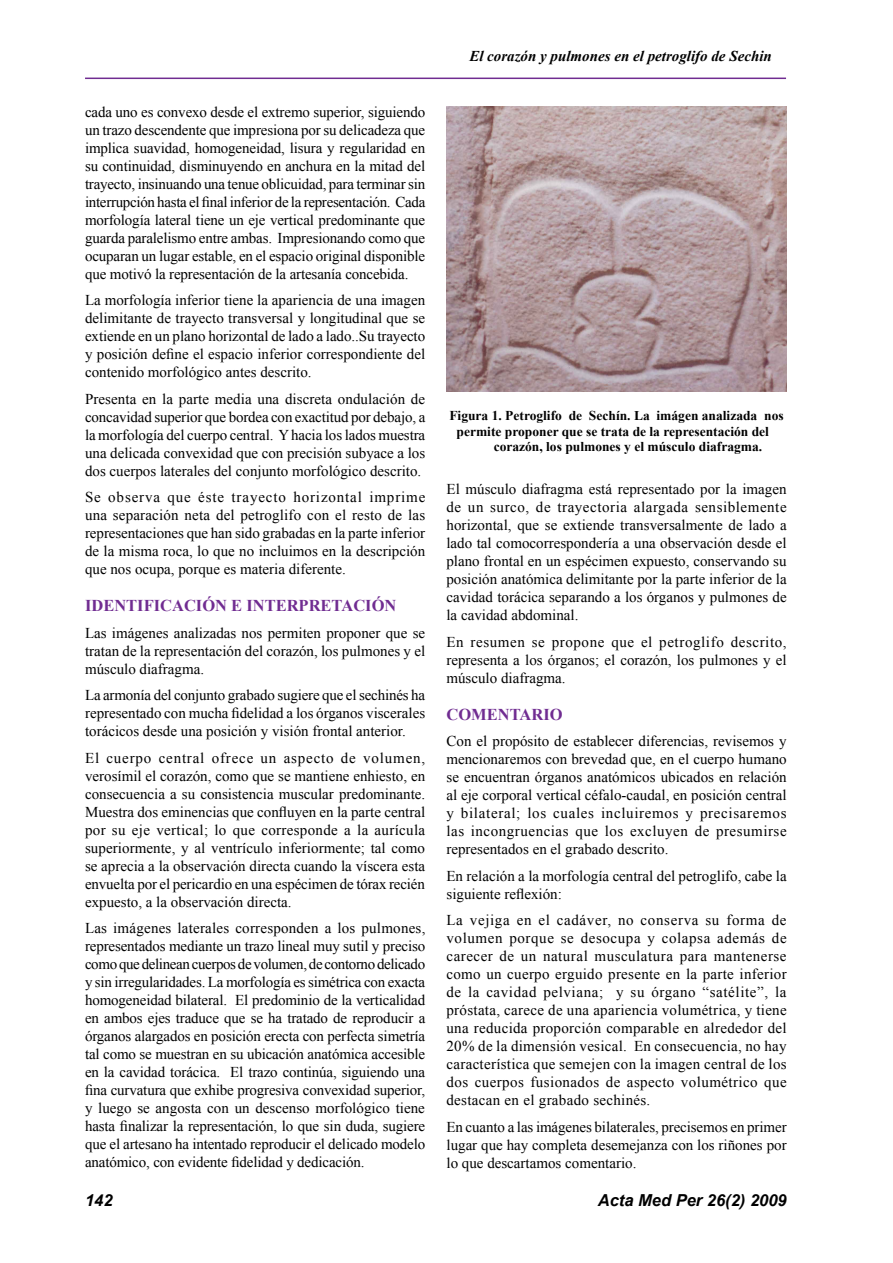
<style>
.page{position:relative;width:893px;height:1263px;background:#fff}
.page>*{position:absolute;margin:0;border:0;box-sizing:border-box;transform-origin:0 0}
.t1{font:700 16.5px "Times New Roman";color:#702c91}
.t2{font:italic 700 16.5px "Arial";color:#000}
.t3{font:15px/18px "Times New Roman";color:#000;text-align:justify}
.t4{font:italic 700 15px "Times New Roman";color:#000}
.t5{font:700 13.5px "Times New Roman";color:#000}
</style>
<div class="page">
<hr style="left:85px;top:78px;width:701px;height:1px;background:#702c91">
<img style="left:446px;top:107px;width:341px;height:284px">
<p class="t3" style="left:85px;top:102px;width:342px">cada uno es convexo desde el extremo superior, siguiendo un trazo descendente que impresiona por su delicadeza que implica suavidad, homogeneidad, lisura y regularidad en su continuidad, disminuyendo en anchura en la mitad del trayecto, insinuando una tenue oblicuidad, para terminar sin interrupción hasta el final inferior de la representación. Cada morfología lateral tiene un eje vertical predominante que guarda paralelismo entre ambas. Impresionando como que ocuparan un lugar estable, en el espacio original disponible que motivó la representación de la artesanía concebida.</p>
<p class="t3" style="left:85px;top:291px;width:342px">La morfología inferior tiene la apariencia de una imagen delimitante de trayecto transversal y longitudinal que se extiende en un plano horizontal de lado a lado..Su trayecto y posición define el espacio inferior correspondiente del contenido morfológico antes descrito.</p>
<p class="t3" style="left:85px;top:389px;width:342px">Presenta en la parte media una discreta ondulación de concavidad superior que bordea con exactitud por debajo, a la morfología del cuerpo central. Y hacia los lados muestra una delicada convexidad que con precisión subyace a los dos cuerpos laterales del conjunto morfológico descrito.</p>
<p class="t3" style="left:85px;top:488px;width:342px">Se observa que éste trayecto horizontal imprime una separación neta del petroglifo con el resto de las representaciones que han sido grabadas en la parte inferior de la misma roca, lo que no incluimos en la descripción que nos ocupa, porque es materia diferente.</p>
<p class="t1" style="left:85px;top:594px;width:313px">IDENTIFICACIÓN E INTERPRETACIÓN</p>
<p class="t3" style="left:85px;top:623px;width:342px">Las imágenes analizadas nos permiten proponer que se tratan de la representación del corazón, los pulmones y el músculo diafragma.</p>
<p class="t3" style="left:85px;top:686px;width:342px">La armonía del conjunto grabado sugiere que el sechinés ha representado con mucha fidelidad a los órganos viscerales torácicos desde una posición y visión frontal anterior.</p>
<p class="t3" style="left:85px;top:748px;width:342px">El cuerpo central ofrece un aspecto de volumen, verosímil el corazón, como que se mantiene enhiesto, en consecuencia a su consistencia muscular predominante.<br>Muestra dos eminencias que confluyen en la parte central por su eje vertical; lo que corresponde a la aurícula superiormente, y al ventrículo inferiormente; tal como se aprecia a la observación directa cuando la víscera esta envuelta por el pericardio en una espécimen de tórax recién expuesto, a la observación directa.</p>
<p class="t3" style="left:85px;top:919px;width:342px">Las imágenes laterales corresponden a los pulmones, representados mediante un trazo lineal muy sutil y preciso como que delinean cuerpos de volumen, de contorno delicado y sin irregularidades. La morfología es simétrica con exacta homogeneidad bilateral. El predominio de la verticalidad en ambos ejes traduce que se ha tratado de reproducir a órganos alargados en posición erecta con perfecta simetría tal como se muestran en su ubicación anatómica accesible en la cavidad torácica. El trazo continúa, siguiendo una fina curvatura que exhibe progresiva convexidad superior, y luego se angosta con un descenso morfológico tiene hasta finalizar la representación, lo que sin duda, sugiere que el artesano ha intentado reproducir el delicado modelo anatómico, con evidente fidelidad y dedicación.</p>
<p class="t4" style="left:469px;top:45px;width:304px">El corazón y pulmones en el petroglifo de Sechin</p>
<p class="t5" style="left:449px;top:406px;width:336px">Figura 1. Petroglifo de Sechín. La imágen analizada nos</p>
<p class="t5" style="left:457px;top:422px;width:314px">permite proponer que se trata de la representación del</p>
<p class="t5" style="left:494px;top:437px;width:270px">corazón, los pulmones y el músculo diafragma.</p>
<p class="t3" style="left:446px;top:480px;width:342px">El músculo diafragma está representado por la imagen de un surco, de trayectoria alargada sensiblemente horizontal, que se extiende transversalmente de lado a lado tal comocorrespondería a una observación desde el plano frontal en un espécimen expuesto, conservando su posición anatómica delimitante por la parte inferior de la cavidad torácica separando a los órganos y pulmones de la cavidad abdominal.</p>
<p class="t3" style="left:446px;top:633px;width:342px">En resumen se propone que el petroglifo descrito, representa a los órganos; el corazón, los pulmones y el músculo diafragma.</p>
<p class="t1" style="left:446px;top:703px;width:118px">COMENTARIO</p>
<p class="t3" style="left:446px;top:732px;width:342px">Con el propósito de establecer diferencias, revisemos y mencionaremos con brevedad que, en el cuerpo humano se encuentran órganos anatómicos ubicados en relación al eje corporal vertical céfalo-caudal, en posición central y bilateral; los cuales incluiremos y precisaremos las incongruencias que los excluyen de presumirse representados en el grabado descrito.</p>
<p class="t3" style="left:446px;top:866px;width:342px">En relación a la morfología central del petroglifo, cabe la siguiente reflexión:</p>
<p class="t3" style="left:446px;top:911px;width:342px">La vejiga en el cadáver, no conserva su forma de volumen porque se desocupa y colapsa además de carecer de un natural musculatura para mantenerse como un cuerpo erguido presente en la parte inferior de la cavidad pelviana; y su órgano “satélite”, la próstata, carece de una apariencia volumétrica, y tiene una reducida proporción comparable en alrededor del 20% de la dimensión vesical. En consecuencia, no hay característica que semejen con la imagen central de los dos cuerpos fusionados de aspecto volumétrico que destacan en el grabado sechinés.</p>
<p class="t3" style="left:446px;top:1117px;width:342px">En cuanto a las imágenes bilaterales, precisemos en primer lugar que hay completa desemejanza con los riñones por lo que descartamos comentario.</p>
<p class="t2" style="left:85px;top:1189px;width:29px">142</p>
<p class="t2" style="left:598px;top:1189px;width:190px">Acta Med Per 26(2) 2009</p>
</div>
